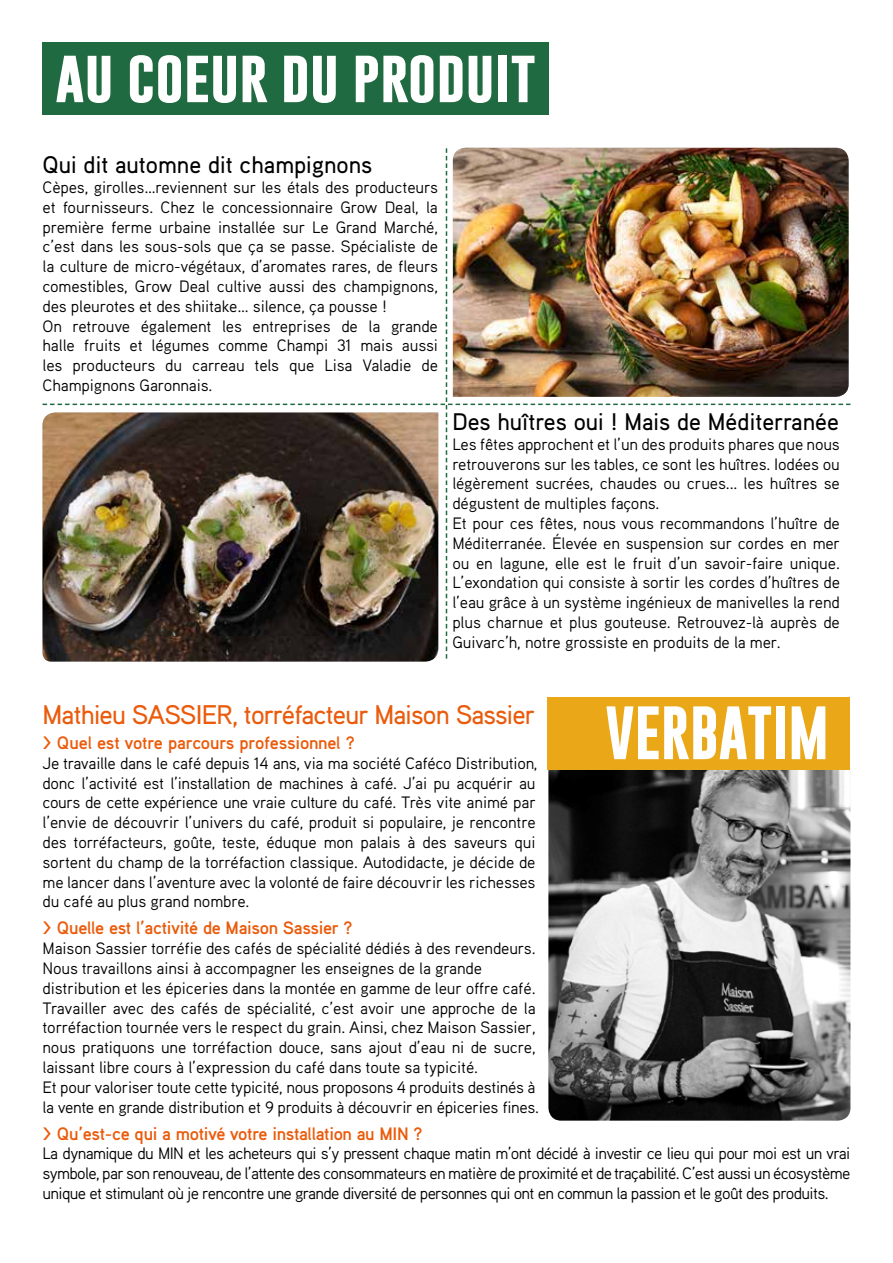
<style>
.page{position:relative;width:893px;height:1263px;background:#fff}
.page>*{position:absolute;margin:0;border:0;box-sizing:border-box;transform-origin:0 0}
.t1{font:700 54px "Gobold";color:#fff}
.t2{font:500 27px "Aaux Pro";letter-spacing:-.03em;color:#ea5b0b}
.t3{font:500 24px "Aaux Pro";color:#000}
.t4{font:700 18px "Aaux Pro";letter-spacing:-.02em;color:#ea5b0b}
.t5{font:16.5px/19.8px "Aaux Pro";letter-spacing:-.01em;color:#000}
</style>
<div class="page">
<div style="left:43px;top:43px;width:506px;height:72px;background:#206a41"></div>
<img style="left:548px;top:770px;width:302px;height:351px">
<div style="left:547px;top:697px;width:303px;height:73px;background:#eaa818"></div>
<svg style="left:43px;top:148px;width:807px;height:511px"></svg>
<img style="left:453px;top:148px;width:396px;height:249px">
<img style="left:43px;top:412px;width:395px;height:250px">
<h1 class="t1" style="left:55px;top:41px;width:482px">au coeur du produit</h1>
<h3 class="t3" style="left:43px;top:150px;width:331px">Qui dit automne dit champignons</h3>
<p class="t5" style="left:43px;top:177px;width:397px">Cèpes, girolles…reviennent sur les étals des producteurs et fournisseurs. Chez le concessionnaire Grow Deal, la première ferme urbaine installée sur Le Grand Marché, c’est dans les sous-sols que ça se passe. Spécialiste de la culture de micro-végétaux, d’aromates rares, de fleurs comestibles, Grow Deal cultive aussi des champignons, des pleurotes et des shiitake… silence, ça pousse !<br>On retrouve également les entreprises de la grande halle fruits et légumes comme Champi 31 mais aussi les producteurs du carreau tels que Lisa Valadie de Champignons Garonnais.</p>
<h3 class="t3" style="left:452px;top:407px;width:388px">Des huîtres oui ! Mais de Méditerranée</h3>
<p class="t5" style="left:452px;top:434px;width:389px">Les fêtes approchent et l’un des produits phares que nous retrouverons sur les tables, ce sont les huîtres. Iodées ou légèrement sucrées, chaudes ou crues... les huîtres se dégustent de multiples façons.<br>Et pour ces fêtes, nous vous recommandons l’huître de Méditerranée. Élevée en suspension sur cordes en mer ou en lagune, elle est le fruit d’un savoir-faire unique.<br>L’exondation qui consiste à sortir les cordes d’huîtres de l’eau grâce à un système ingénieux de manivelles la rend plus charnue et plus gouteuse. Retrouvez-là auprès de Guivarc’h, notre grossiste en produits de la mer.</p>
<h2 class="t2" style="left:43px;top:697px;width:494px">Mathieu SASSIER, torréfacteur Maison Sassier</h2>
<p class="t4" style="left:43px;top:731px;width:314px">&gt; Quel est votre parcours professionnel ?</p>
<p class="t5" style="left:43px;top:753px;width:497px">Je travaille dans le café depuis 14 ans, via ma société Caféco Distribution, donc l’activité est l’installation de machines à café. J’ai pu acquérir au cours de cette expérience une vraie culture du café. Très vite animé par l’envie de découvrir l’univers du café, produit si populaire, je rencontre des torréfacteurs, goûte, teste, éduque mon palais à des saveurs qui sortent du champ de la torréfaction classique. Autodidacte, je décide de me lancer dans l’aventure avec la volonté de faire découvrir les richesses du café au plus grand nombre.</p>
<p class="t4" style="left:43px;top:917px;width:311px">&gt; Quelle est l’activité de Maison Sassier ?</p>
<p class="t5" style="left:43px;top:938px;width:498px">Maison Sassier torréfie des cafés de spécialité dédiés à des revendeurs.<br>Nous travaillons ainsi à accompagner les enseignes de la grande distribution et les épiceries dans la montée en gamme de leur offre café.<br>Travailler avec des cafés de spécialité, c’est avoir une approche de la torréfaction tournée vers le respect du grain. Ainsi, chez Maison Sassier, nous pratiquons une torréfaction douce, sans ajout d’eau ni de sucre, laissant libre cours à l’expression du café dans toute sa typicité.<br>Et pour valoriser toute cette typicité, nous proposons 4 produits destinés à la vente en grande distribution et 9 produits à découvrir en épiceries fines.</p>
<p class="t4" style="left:43px;top:1122px;width:381px">&gt; Qu’est-ce qui a motivé votre installation au MIN ?</p>
<p class="t5" style="left:43px;top:1143px;width:809px;text-align:justify">La dynamique du MIN et les acheteurs qui s’y pressent chaque matin m’ont décidé à investir ce lieu qui pour moi est un vrai symbole, par son renouveau, de l’attente des consommateurs en matière de proximité et de traçabilité. C’est aussi un écosystème unique et stimulant où je rencontre une grande diversité de personnes qui ont en commun la passion et le goût des produits.</p>
<h1 class="t1" style="left:605px;top:698px;width:225px">VERBATIM</h1>
</div>
